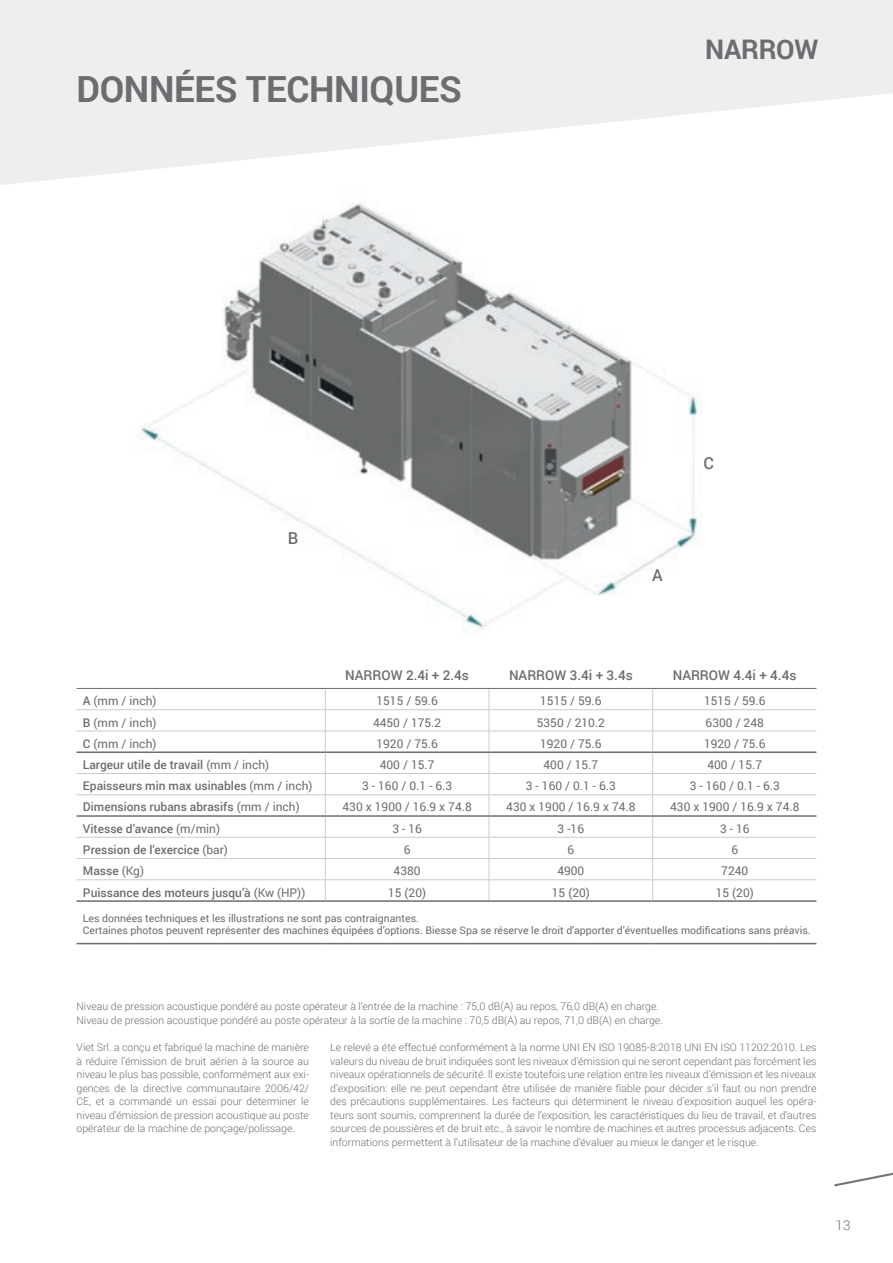
<style>
.page{position:relative;width:893px;height:1263px;background:#fff}
.page>*{position:absolute;margin:0;border:0;box-sizing:border-box;transform-origin:0 0}
.t1{font:700 36px "Roboto";letter-spacing:-.01em;color:#6c6d70}
.t2{font:700 27px "Roboto";letter-spacing:-.01em;color:#6c6d70}
.t3{font:500 16.5px "Roboto";color:#6c6d70}
.t4{font:500 13.5px "Roboto";color:#6c6d70}
.t5{font:300 13.5px "Roboto";color:#6c6d70}
.t6{font:12px "Roboto";color:#6c6d70}
.t7{font:500 12px "Roboto";color:#6c6d70}
.t8{font:300 10.5px/13.5px "Roboto";color:#6c6d70;text-align:justify}
.t9{font:10.5px "Roboto";color:#6c6d70}
.s1{font-weight:500}
.s2{font-weight:400}
</style>
<div class="page">
<svg style="left:834px;top:1172px;width:59px;height:14px"></svg>
<svg style="left:0;top:0;width:893px;height:185px;fill:#eeeeef"></svg>
<img style="left:138px;top:203px;width:562px;height:426px">
<svg style="left:77px;top:689px;width:739px;height:254px"></svg>
<svg style="left:325px;top:689px;width:1px;height:211px"></svg>
<svg style="left:489px;top:689px;width:1px;height:211px"></svg>
<svg style="left:652px;top:689px;width:1px;height:211px"></svg>
<hr style="left:77px;top:794px;width:248px;height:1px;background:#c9cacc">
<hr style="left:325px;top:794px;width:164px;height:1px;background:#c9cacc">
<hr style="left:489px;top:794px;width:164px;height:1px;background:#c9cacc">
<hr style="left:653px;top:794px;width:163px;height:1px;background:#c9cacc">
<hr style="left:77px;top:709px;width:248px;height:1px;background:#c9cacc">
<hr style="left:325px;top:709px;width:164px;height:1px;background:#c9cacc">
<hr style="left:489px;top:709px;width:164px;height:1px;background:#c9cacc">
<hr style="left:653px;top:709px;width:163px;height:1px;background:#c9cacc">
<hr style="left:77px;top:731px;width:248px;height:1px;background:#c9cacc">
<hr style="left:325px;top:731px;width:164px;height:1px;background:#c9cacc">
<hr style="left:489px;top:731px;width:164px;height:1px;background:#c9cacc">
<hr style="left:653px;top:731px;width:163px;height:1px;background:#c9cacc">
<hr style="left:77px;top:837px;width:248px;height:1px;background:#c9cacc">
<hr style="left:325px;top:837px;width:164px;height:1px;background:#c9cacc">
<hr style="left:489px;top:837px;width:164px;height:1px;background:#c9cacc">
<hr style="left:653px;top:837px;width:163px;height:1px;background:#c9cacc">
<hr style="left:77px;top:858px;width:248px;height:1px;background:#c9cacc">
<hr style="left:325px;top:858px;width:164px;height:1px;background:#c9cacc">
<hr style="left:489px;top:858px;width:164px;height:1px;background:#c9cacc">
<hr style="left:653px;top:858px;width:163px;height:1px;background:#c9cacc">
<hr style="left:77px;top:879px;width:248px;height:1px;background:#c9cacc">
<hr style="left:325px;top:879px;width:164px;height:1px;background:#c9cacc">
<hr style="left:489px;top:879px;width:164px;height:1px;background:#c9cacc">
<hr style="left:653px;top:879px;width:163px;height:1px;background:#c9cacc">
<hr style="left:77px;top:688px;width:248px;height:1px;background:#6c6d70">
<hr style="left:325px;top:688px;width:164px;height:1px;background:#6c6d70">
<hr style="left:489px;top:688px;width:164px;height:1px;background:#6c6d70">
<hr style="left:653px;top:688px;width:163px;height:1px;background:#6c6d70">
<hr style="left:77px;top:751px;width:248px;height:2px;background:#6c6d70">
<hr style="left:325px;top:751px;width:164px;height:2px;background:#6c6d70">
<hr style="left:489px;top:751px;width:164px;height:2px;background:#6c6d70">
<hr style="left:653px;top:751px;width:163px;height:2px;background:#6c6d70">
<hr style="left:77px;top:773px;width:248px;height:1px;background:#c9cacc">
<hr style="left:325px;top:773px;width:164px;height:1px;background:#c9cacc">
<hr style="left:489px;top:773px;width:164px;height:1px;background:#c9cacc">
<hr style="left:653px;top:773px;width:163px;height:1px;background:#c9cacc">
<hr style="left:77px;top:815px;width:248px;height:2px;background:#6c6d70">
<hr style="left:325px;top:815px;width:164px;height:2px;background:#6c6d70">
<hr style="left:489px;top:815px;width:164px;height:2px;background:#6c6d70">
<hr style="left:653px;top:815px;width:163px;height:2px;background:#6c6d70">
<hr style="left:77px;top:900px;width:248px;height:2px;background:#6c6d70">
<hr style="left:325px;top:900px;width:164px;height:2px;background:#6c6d70">
<hr style="left:489px;top:900px;width:164px;height:2px;background:#6c6d70">
<hr style="left:653px;top:900px;width:163px;height:2px;background:#6c6d70">
<hr style="left:77px;top:943px;width:248px;height:1px;background:#6c6d70">
<hr style="left:325px;top:943px;width:164px;height:1px;background:#6c6d70">
<hr style="left:489px;top:943px;width:164px;height:1px;background:#6c6d70">
<hr style="left:653px;top:943px;width:163px;height:1px;background:#6c6d70">
<p class="t1" style="left:77px;top:63px;width:387px">DONNÉES TECHNIQUES</p>
<p class="t2" style="left:705px;top:30px;width:115px">NARROW</p>
<p class="t3" style="left:288px;top:526px;width:12px">B</p>
<p class="t3" style="left:652px;top:564px;width:12px">A</p>
<p class="t3" style="left:704px;top:452px;width:12px">C</p>
<p class="t4" style="left:345px;top:666px;width:125px">NARROW 2.4i + 2.4s</p>
<p class="t4" style="left:509px;top:666px;width:125px">NARROW 3.4i + 3.4s</p>
<p class="t4" style="left:673px;top:666px;width:125px">NARROW 4.4i + 4.4s</p>
<p class="t6" style="left:83px;top:693px;width:75px"><span class="s1">A</span> (mm / inch)</p>
<p class="t6" style="left:376px;top:693px;width:63px">1515 / 59.6</p>
<p class="t6" style="left:540px;top:693px;width:63px">1515 / 59.6</p>
<p class="t6" style="left:704px;top:693px;width:63px">1515 / 59.6</p>
<p class="t6" style="left:83px;top:714px;width:75px"><span class="s1">B</span> (mm / inch)</p>
<p class="t6" style="left:373px;top:714px;width:70px">4450 / 175.2</p>
<p class="t6" style="left:537px;top:714px;width:70px">5350 / 210.2</p>
<p class="t6" style="left:706px;top:714px;width:60px">6300 / 248</p>
<p class="t6" style="left:83px;top:735px;width:75px"><span class="s1">C</span> (mm / inch)</p>
<p class="t6" style="left:376px;top:735px;width:63px">1920 / 75.6</p>
<p class="t6" style="left:540px;top:735px;width:63px">1920 / 75.6</p>
<p class="t6" style="left:704px;top:735px;width:63px">1920 / 75.6</p>
<p class="t7" style="left:83px;top:757px;width:188px">Largeur utile de travail <span class="s2">(mm / inch)</span></p>
<p class="t6" style="left:380px;top:757px;width:56px">400 / 15.7</p>
<p class="t6" style="left:543px;top:757px;width:56px">400 / 15.7</p>
<p class="t6" style="left:707px;top:757px;width:56px">400 / 15.7</p>
<p class="t7" style="left:83px;top:778px;width:231px">Epaisseurs min max usinables <span class="s2">(mm / inch)</span></p>
<p class="t6" style="left:362px;top:778px;width:91px">3 - 160 / 0.1 - 6.3</p>
<p class="t6" style="left:526px;top:778px;width:91px">3 - 160 / 0.1 - 6.3</p>
<p class="t6" style="left:690px;top:778px;width:91px">3 - 160 / 0.1 - 6.3</p>
<p class="t7" style="left:83px;top:799px;width:218px">Dimensions rubans abrasifs <span class="s2">(mm / inch)</span></p>
<p class="t6" style="left:343px;top:799px;width:131px">430 x 1900 / 16.9 x 74.8</p>
<p class="t6" style="left:506px;top:799px;width:131px">430 x 1900 / 16.9 x 74.8</p>
<p class="t6" style="left:670px;top:799px;width:131px">430 x 1900 / 16.9 x 74.8</p>
<p class="t7" style="left:83px;top:820px;width:139px">Vitesse d’avance <span class="s2">(m/min)</span></p>
<p class="t6" style="left:392px;top:820px;width:31px">3 - 16</p>
<p class="t6" style="left:558px;top:820px;width:28px">3 -16</p>
<p class="t6" style="left:720px;top:820px;width:31px">3 - 16</p>
<p class="t7" style="left:83px;top:841px;width:147px">Pression de l’exercice <span class="s2">(bar)</span></p>
<p class="t6" style="left:404px;top:841px;width:8px">6</p>
<p class="t6" style="left:567px;top:841px;width:8px">6</p>
<p class="t6" style="left:731px;top:841px;width:8px">6</p>
<p class="t7" style="left:83px;top:863px;width:63px">Masse <span class="s2">(Kg)</span></p>
<p class="t6" style="left:394px;top:863px;width:29px">4380</p>
<p class="t6" style="left:557px;top:863px;width:29px">4900</p>
<p class="t6" style="left:721px;top:863px;width:29px">7240</p>
<p class="t7" style="left:83px;top:884px;width:224px">Puissance des moteurs jusqu’à <span class="s2">(Kw (HP))</span></p>
<p class="t6" style="left:388px;top:884px;width:40px">15 (20)</p>
<p class="t6" style="left:552px;top:884px;width:40px">15 (20)</p>
<p class="t6" style="left:716px;top:884px;width:40px">15 (20)</p>
<p class="t9" style="left:83px;top:910px;width:338px">Les données techniques et les illustrations ne sont pas contraignantes.</p>
<p class="t9" style="left:83px;top:923px;width:729px">Certaines photos peuvent représenter des machines équipées d’options. Biesse Spa se réserve le droit d’apporter d’éventuelles modifications sans préavis.</p>
<p class="t8" style="left:77px;top:999px;width:584px">Niveau de pression acoustique pondéré au poste opérateur à l’entrée de la machine : 75,0 dB(A) au repos, 76,0 dB(A) en charge.</p>
<p class="t8" style="left:77px;top:1013px;width:588px">Niveau de pression acoustique pondéré au poste opérateur à la sortie de la machine : 70,5 dB(A) au repos, 71,0 dB(A) en charge.</p>
<p class="t8" style="left:77px;top:1040px;width:234px">Viet Srl. a conçu et fabriqué la machine de manière à réduire l’émission de bruit aérien à la source au niveau le plus bas possible, conformément aux exi‑ gences de la directive communautaire 2006/42/ CE, et a commandé un essai pour déterminer le niveau d’émission de pression acoustique au poste opérateur de la machine de ponçage/polissage.</p>
<p class="t8" style="left:330px;top:1040px;width:488px">Le relevé a été effectué conformément à la norme UNI EN ISO 19085-8:2018 UNI EN ISO 11202:2010. Les valeurs du niveau de bruit indiquées sont les niveaux d’émission qui ne seront cependant pas forcément les niveaux opérationnels de sécurité. ll existe toutefois une relation entre les niveaux d’émission et les niveaux d’exposition: elle ne peut cependant être utilisée de manière fiable pour décider s’il faut ou non prendre des précautions supplémentaires. Les facteurs qui déterminent le niveau d’exposition auquel les opéra‑ teurs sont soumis, comprennent la durée de l’exposition, les caractéristiques du lieu de travail, et d’autres sources de poussières et de bruit etc., à savoir le nombre de machines et autres processus adjacents. Ces informations permettent à l’utilisateur de la machine d’évaluer au mieux le danger et le risque.</p>
<p class="t5" style="left:836px;top:1215px;width:16px">13</p>
</div>
